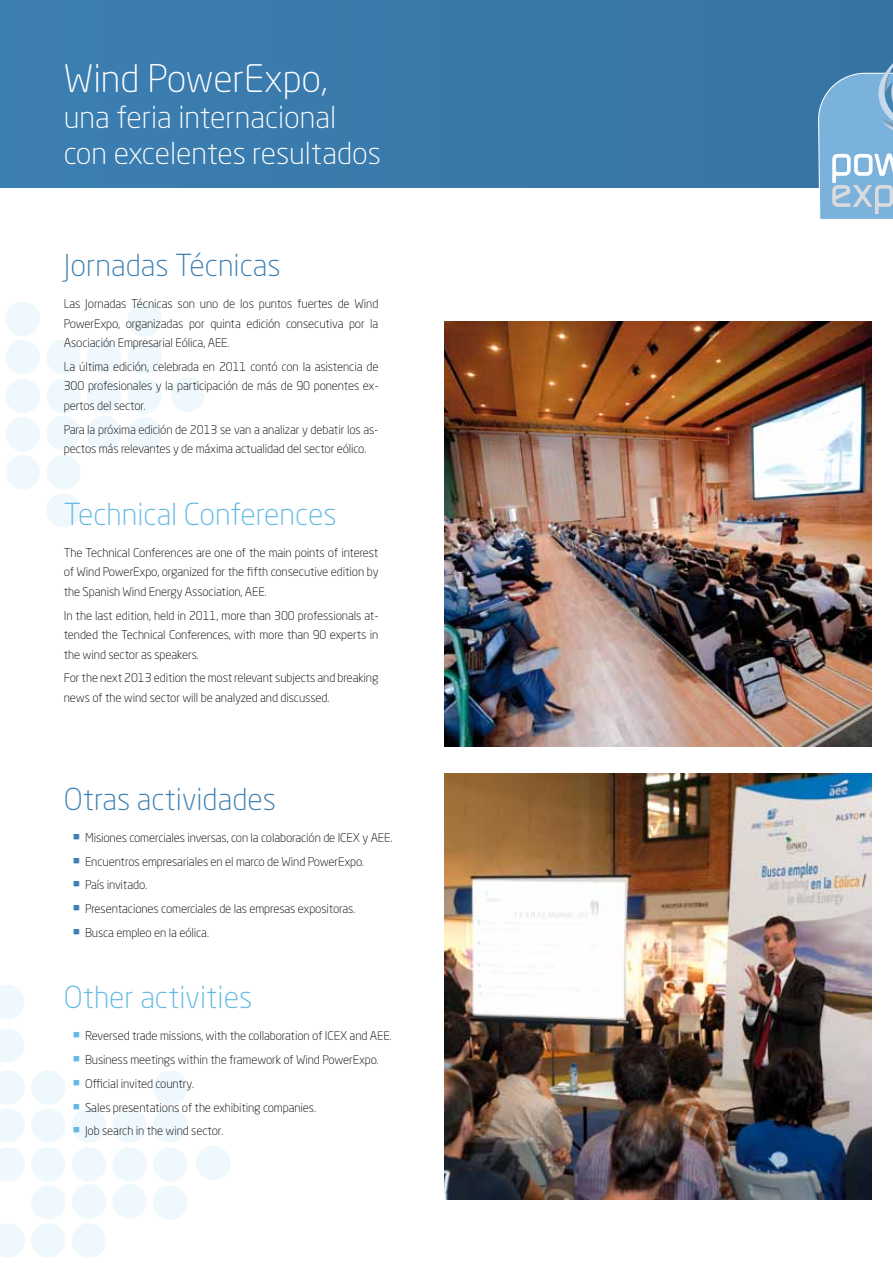
<style>
.page{position:relative;width:893px;height:1263px;background:#fff}
.page>*{position:absolute;margin:0;border:0;box-sizing:border-box;transform-origin:0 0}
.t1{font:300 37.5px "Neo Sans Std";color:#fff}
.t2{font:300 30px/36px "Neo Sans Std";color:#fff}
.t3{font:300 30px "Neo Sans Std";color:#64b9e4}
.t4{font:300 30px "Neo Sans Std";color:#3c7fb2}
.t5{font:900 30px "Neo Sans Std";color:#3c7fb2}
.t6{font:900 30px "Neo Sans Std";color:#64b9e4}
.t7{font:300 12px/19.5px "Neo Sans Std";letter-spacing:-.01em;color:#000;text-align:justify}
</style>
<div class="page">
<svg style="left:0;top:985px;width:230px;height:273px"></svg>
<svg style="left:6px;top:302px;width:199px;height:225px"></svg>
<div style="left:0;top:0;width:893px;height:187px;background:#397aab"></div>
<svg style="left:817px;top:63px;width:76px;height:156px;background:#83b3d7"></svg>
<img style="left:444px;top:321px;width:428px;height:425px">
<img style="left:444px;top:774px;width:428px;height:425px">
<h1 class="t1" style="left:64px;top:56px;width:265px">Wind PowerExpo,</h1>
<h2 class="t2" style="left:64px;top:99px;width:319px">una feria internacional con excelentes resultados</h2>
<h2 class="t4" style="left:64px;top:247px;width:218px">Jornadas Técnicas</h2>
<p class="t7" style="left:64px;top:294px;width:316px">Las Jornadas Técnicas son uno de los puntos fuertes de Wind PowerExpo, organizadas por quinta edición consecutiva por la Asociación Empresarial Eólica, AEE.</p>
<p class="t7" style="left:64px;top:357px;width:316px">La última edición, celebrada en 2011 contó con la asistencia de 300 profesionales y la participación de más de 90 ponentes ex&shy;pertos del sector.</p>
<p class="t7" style="left:64px;top:419px;width:316px">Para la próxima edición de 2013 se van a analizar y debatir los as&shy;pectos más relevantes y de máxima actualidad del sector eólico.</p>
<h2 class="t3" style="left:64px;top:496px;width:274px">Technical Conferences</h2>
<p class="t7" style="left:64px;top:542px;width:316px">The Technical Conferences are one of the main points of interest of Wind PowerExpo, organized for the fifth consecutive edition by the Spanish Wind Energy Association, AEE.</p>
<p class="t7" style="left:64px;top:605px;width:316px">In the last edition, held in 2011, more than 300 professionals at&shy;tended the Technical Conferences, with more than 90 experts in the wind sector as speakers.</p>
<p class="t7" style="left:64px;top:668px;width:316px">For the next 2013 edition the most relevant subjects and breaking news of the wind sector will be analyzed and discussed.</p>
<h2 class="t4" style="left:64px;top:781px;width:214px">Otras actividades</h2>
<h2 class="t5" style="left:72px;top:817px;width:10px">·</h2>
<p class="t7" style="left:85px;top:828px;width:309px">Misiones comerciales inversas, con la colaboración de ICEX y AEE.</p>
<h2 class="t5" style="left:72px;top:841px;width:10px">·</h2>
<p class="t7" style="left:85px;top:851px;width:281px">Encuentros empresariales en el marco de Wind PowerExpo.</p>
<h2 class="t5" style="left:72px;top:865px;width:10px">·</h2>
<p class="t7" style="left:85px;top:875px;width:64px">País invitado.</p>
<h2 class="t5" style="left:72px;top:888px;width:10px">·</h2>
<p class="t7" style="left:85px;top:899px;width:272px">Presentaciones comerciales de las empresas expositoras.</p>
<h2 class="t5" style="left:72px;top:912px;width:10px">·</h2>
<p class="t7" style="left:85px;top:923px;width:125px">Busca empleo en la eólica.</p>
<h2 class="t3" style="left:64px;top:979px;width:190px">Other activities</h2>
<h2 class="t6" style="left:72px;top:1016px;width:10px">·</h2>
<p class="t7" style="left:85px;top:1026px;width:308px">Reversed trade missions, with the collaboration of ICEX and AEE.</p>
<h2 class="t6" style="left:72px;top:1039px;width:10px">·</h2>
<p class="t7" style="left:85px;top:1050px;width:295px">Business meetings within the framework of Wind PowerExpo.</p>
<h2 class="t6" style="left:72px;top:1063px;width:10px">·</h2>
<p class="t7" style="left:85px;top:1074px;width:111px">Official invited country.</p>
<h2 class="t6" style="left:72px;top:1087px;width:10px">·</h2>
<p class="t7" style="left:85px;top:1097px;width:233px">Sales presentations of the exhibiting companies.</p>
<h2 class="t6" style="left:72px;top:1111px;width:10px">·</h2>
<p class="t7" style="left:81px;top:1121px;width:144px">J ob search in the wind sector.</p>
</div>
